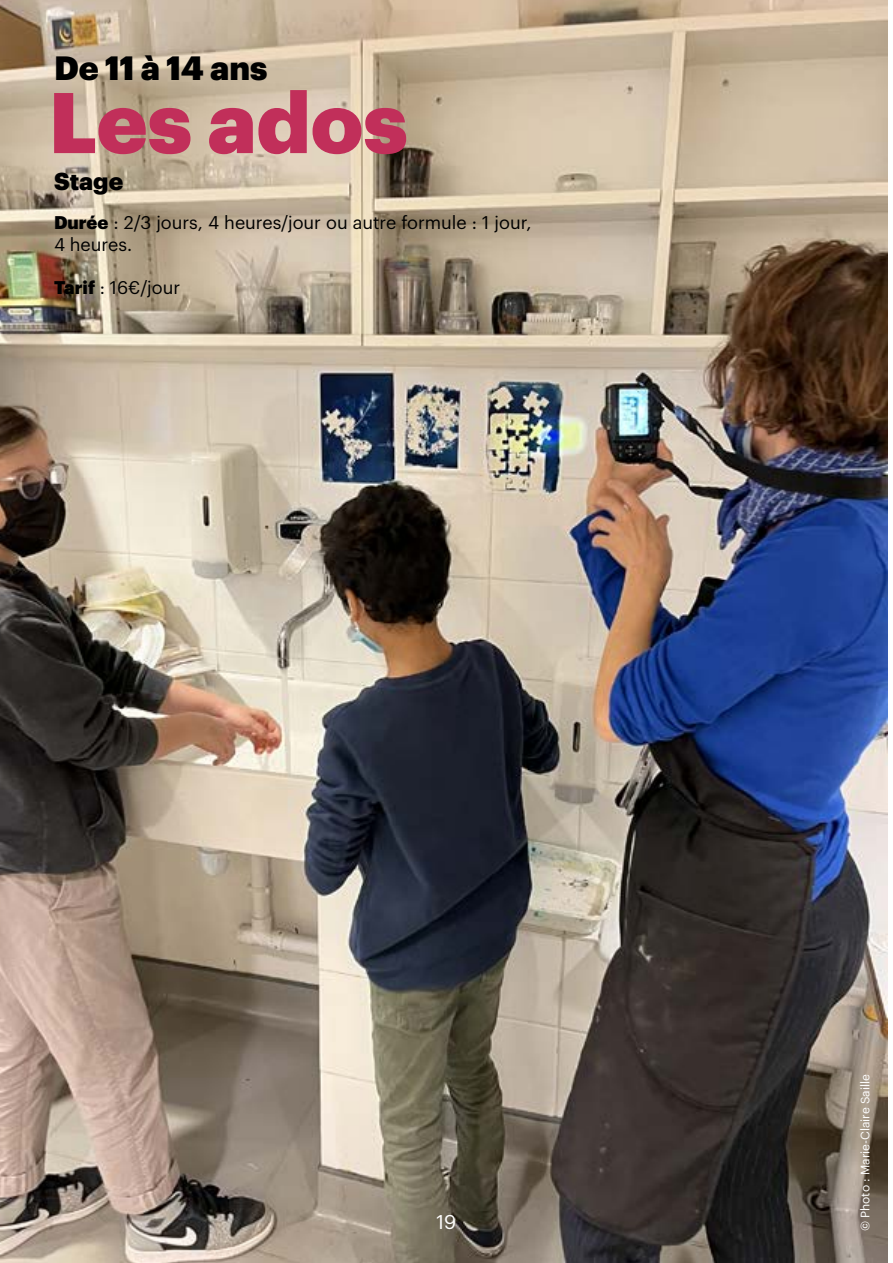
<style>
.page{position:relative;width:893px;height:1263px;background:#fff}
.page>*{position:absolute;margin:0;border:0;box-sizing:border-box;transform-origin:0 0}
.t1{font:900 84px "Graphik";color:#c12f5a}
.t2{font:900 33px "Graphik";color:#000}
.t3{font:900 24px "Graphik";color:#000}
.t4{font:19.5px "Graphik";color:#fff}
.t5{font:18px/21.6px "Graphik";color:#000}
.t6{font:12px "Graphik";color:#fff}
.s1{font-weight:900}
</style>
<div class="page">
<img style="left:0;top:0;width:888px;height:1263px">
<h2 class="t2" style="left:54px;top:42px;width:215px">De 11 à 14 ans</h2>
<h1 class="t1" style="left:49px;top:57px;width:360px">Les ados</h1>
<h3 class="t3" style="left:54px;top:162px;width:71px">Stage</h3>
<p class="t5" style="left:54px;top:211px;width:479px"><span class="s1">Durée</span> : 2/3 jours, 4 heures/jour ou autre formule : 1 jour,<br>4 heures.</p>
<p class="t5" style="left:54px;top:275px;width:128px"><span class="s1">Tarif</span> : 16€/jour</p>
<p class="t4" style="left:436px;top:1207px;width:21px">19</p>
<p class="t6" style="left:856px;top:1231px;width:158px;rotate:-90deg">© Photo : Marie-Claire Saille</p>
</div>
